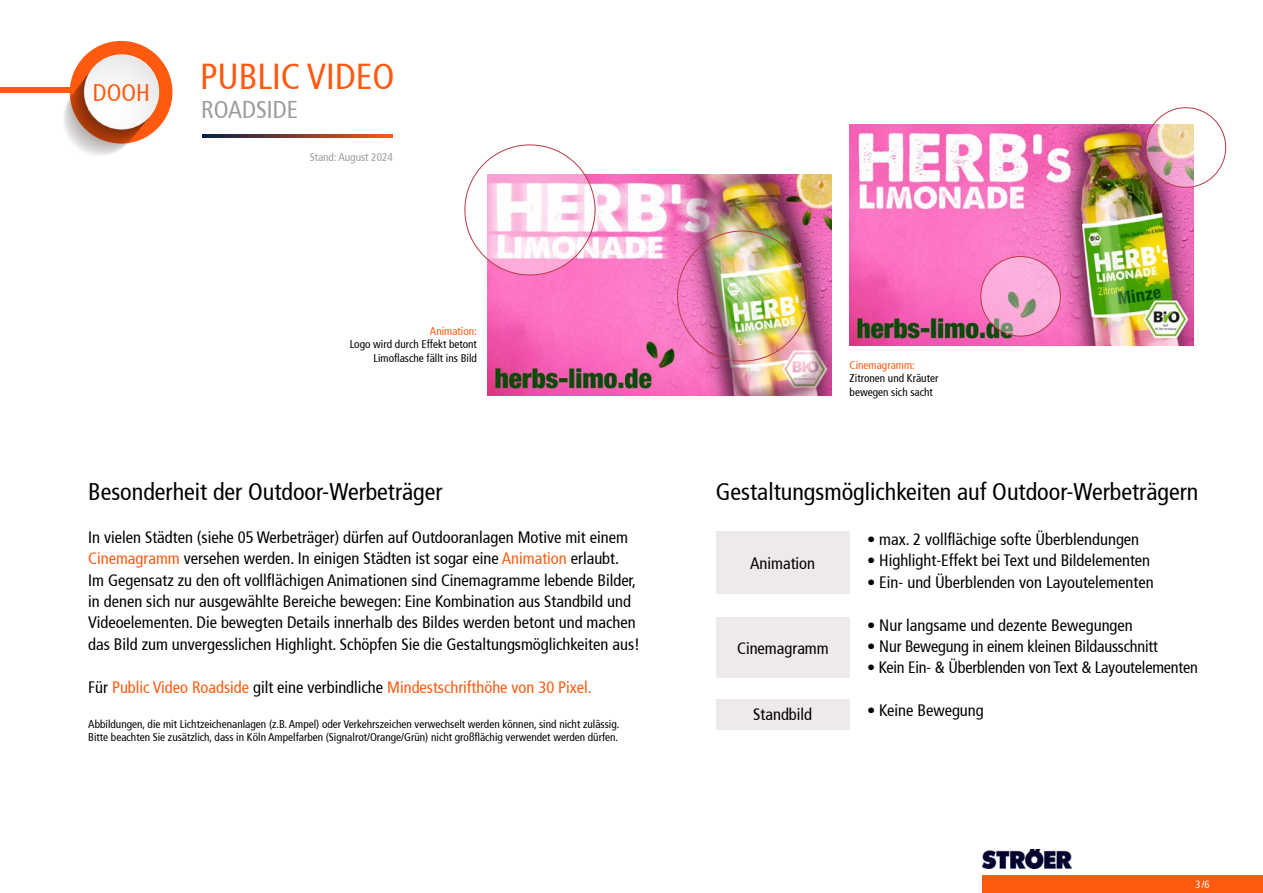
<style>
.page{position:relative;width:1263px;height:893px;background:#fff}
.page>*{position:absolute;margin:0;border:0;box-sizing:border-box;transform-origin:0 0}
.t1{font:condensed 36px "Stroeer Frutiger";color:#ff5a10}
.t2{font:condensed 24.3px "Stroeer Frutiger";color:#9d9d9c}
.t3{font:condensed 24px "Stroeer Frutiger";color:#000}
.t4{font:condensed 24px "Stroeer Frutiger";color:#ff5a10}
.t5{font:condensed 16.5px/21.5px "Stroeer Frutiger";color:#000}
.t6{font:condensed 16.5px "Stroeer Frutiger";color:#ff5a10}
.t7{font:condensed 11.25px/13.5px "Stroeer Frutiger";color:#000}
.t8{font:condensed 11.25px "Stroeer Frutiger";color:#ff5a10}
.t9{font:condensed 11.25px "Stroeer Frutiger";color:#9d9d9c}
.t10{font:condensed 10.5px "Stroeer Frutiger";color:#fff}
.s1{color:#ff5a10}
.s2{color:#000}
</style>
<div class="page">
<div style="left:0;top:87px;width:77px;height:5px;background:#ff5a10"></div>
<div style="left:982px;top:876px;width:281px;height:17px;background:#ff5a10"></div>
<img style="left:982px;top:850px;width:89px;height:19px">
<svg style="left:70px;top:41px;width:102px;height:103px;background:#df5010"></svg>
<svg style="left:84px;top:54px;width:75px;height:76px"></svg>
<div style="left:85px;top:55px;width:73px;height:74px;background:#f6f6f7;border-radius:37px"></div>
<svg style="left:203px;top:134px;width:189px;height:4px"></svg>
<img style="left:487px;top:174px;width:345px;height:222px">
<img style="left:850px;top:124px;width:344px;height:221px">
<svg style="left:981px;top:257px;width:79px;height:79px;background:#eea9cf"></svg>
<div style="left:980px;top:256px;width:81px;height:80px;border:1px solid #ba3a47;border-radius:50%"></div>
<svg style="left:1146px;top:108px;width:79px;height:79px"></svg>
<div style="left:1146px;top:107px;width:80px;height:81px;border:1px solid #ba3a47;border-radius:50%"></div>
<svg style="left:465px;top:145px;width:130px;height:130px"></svg>
<div style="left:716px;top:699px;width:133px;height:30px;background:#eeeae9"></div>
<div style="left:716px;top:617px;width:133px;height:61px;background:#eeeae9"></div>
<div style="left:716px;top:531px;width:133px;height:63px;background:#eeeae9"></div>
<h3 class="t4" style="left:93px;top:79px;width:58px">DOOH</h3>
<h1 class="t1" style="left:200px;top:55px;width:196px">PUBLIC VIDEO</h1>
<h2 class="t2" style="left:201px;top:96px;width:98px">ROADSIDE</h2>
<p class="t9" style="left:310px;top:151px;width:85px">Stand: August 2024</p>
<p class="t8" style="left:430px;top:324px;width:49px">Animation:</p>
<p class="t7" style="left:350px;top:338px;width:129px;text-align:right">Logo wird durch Effekt betont<br>Limoflasche fällt ins Bild</p>
<p class="t8" style="left:850px;top:358px;width:67px">Cinemagramm:</p>
<p class="t7" style="left:850px;top:372px;width:90px">Zitronen und Kräuter bewegen sich sacht</p>
<h3 class="t3" style="left:88px;top:478px;width:356px">Besonderheit der Outdoor-Werbeträger</h3>
<h3 class="t3" style="left:716px;top:478px;width:484px">Gestaltungsmöglichkeiten auf Outdoor-Werbeträgern</h3>
<p class="t5" style="left:88px;top:526px;width:553px">In vielen Städten (siehe 05 Werbeträger) dürfen auf Outdooranlagen Motive mit einem <span class="s1">Cinemagramm</span> versehen werden. In einigen Städten ist sogar eine <span class="s1">Animation</span> erlaubt.<br>Im Gegensatz zu den oft vollflächigen Animationen sind Cinemagramme lebende Bilder, in denen sich nur ausgewählte Bereiche bewegen: Eine Kombination aus Standbild und Videoelementen. Die bewegten Details innerhalb des Bildes werden betont und machen das Bild zum unvergesslichen Highlight. Schöpfen Sie die Gestaltungsmöglichkeiten aus!</p>
<p class="t6" style="left:88px;top:677px;width:505px"><span class="s2">Für</span> Public Video Roadside <span class="s2">gilt eine verbindliche</span> Mindestschrifthöhe von 30 Pixel.</p>
<p class="t7" style="left:88px;top:717px;width:533px">Abbildungen, die mit Lichtzeichenanlagen (z.B. Ampel) oder Verkehrszeichen verwechselt werden können, sind nicht zulässig.<br>Bitte beachten Sie zusätzlich, dass in Köln Ampelfarben (Signalrot/Orange/Grün) nicht großflächig verwendet werden dürfen.</p>
<p class="t5" style="left:867px;top:528px;width:274px">• max. 2 vollflächige softe Überblendungen</p>
<p class="t5" style="left:867px;top:550px;width:285px">• Highlight-Effekt bei Text und Bildelementen</p>
<p class="t5" style="left:867px;top:571px;width:288px">• Ein- und Überblenden von Layoutelementen</p>
<p class="t5" style="left:867px;top:614px;width:267px">• Nur langsame und dezente Bewegungen</p>
<p class="t5" style="left:867px;top:636px;width:292px">• Nur Bewegung in einem kleinen Bildausschnitt</p>
<p class="t5" style="left:867px;top:657px;width:332px">• Kein Ein- &amp; Überblenden von Text &amp; Layoutelementen</p>
<p class="t5" style="left:750px;top:552px;width:67px">Animation</p>
<p class="t5" style="left:737px;top:638px;width:93px">Cinemagramm</p>
<p class="t5" style="left:753px;top:704px;width:60px">Standbild</p>
<p class="t5" style="left:867px;top:700px;width:118px">• Keine Bewegung</p>
<p class="t10" style="left:1195px;top:878px;width:16px">3/6</p>
</div>
